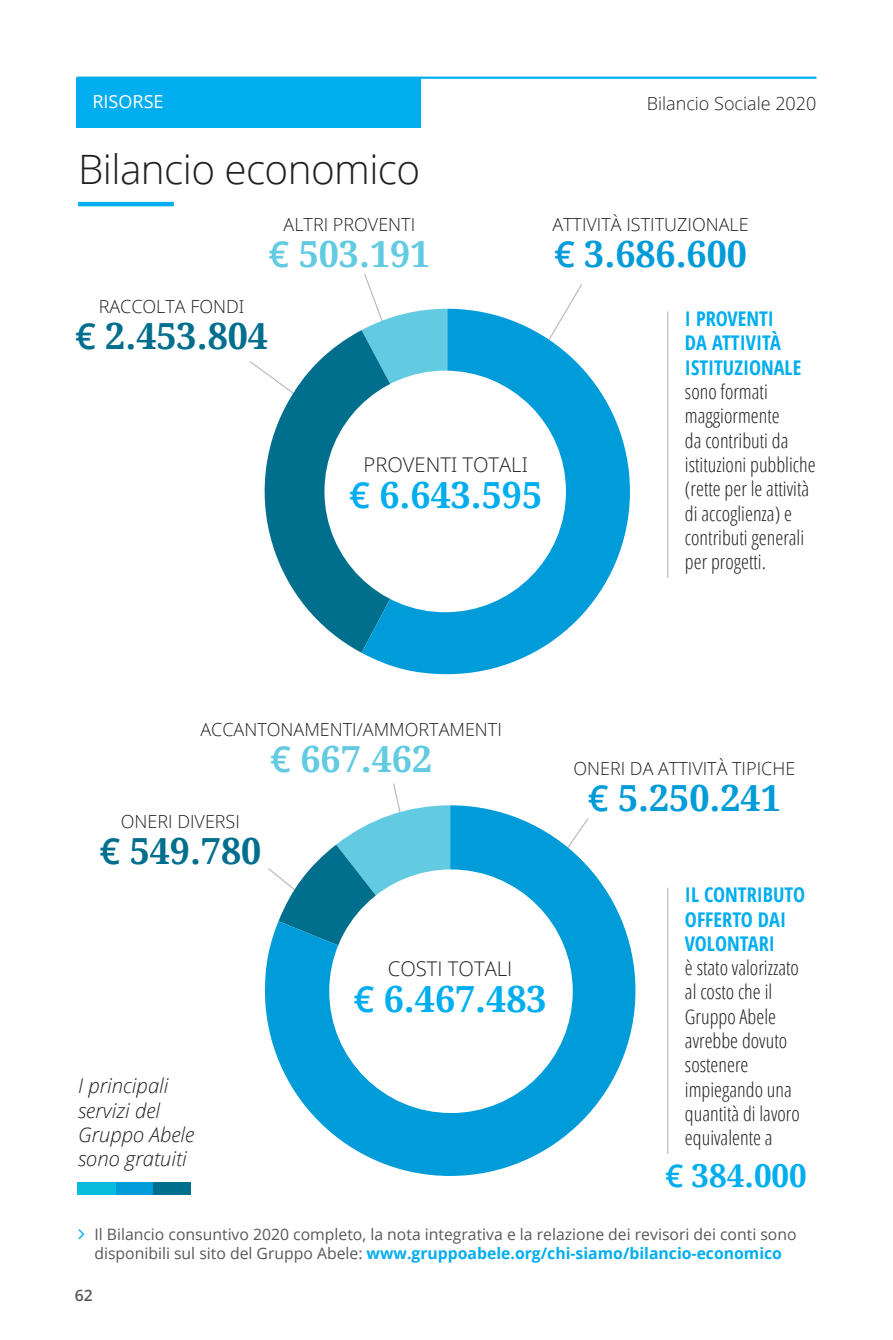
<style>
.page{position:relative;width:893px;height:1340px;background:#fff}
.page>*{position:absolute;margin:0;border:0;box-sizing:border-box;transform-origin:0 0}
.t1{font:300 40.5px "Open Sans";letter-spacing:-.015em;color:#231f20}
.t2{font:700 36px "Droid Serif";color:#009cd9}
.t3{font:700 36px "Droid Serif";color:#00aeef}
.t4{font:700 36px "Droid Serif";color:#006e8d}
.t5{font:700 36px "Droid Serif";color:#63cbe1}
.t6{font:700 31.5px "Droid Serif";color:#00aeef}
.t7{font:300 20.25px/24.3px "Open Sans Condensed";color:#231f20}
.t8{font:italic 300 20.25px/24.3px "Open Sans";color:#231f20}
.t9{font:300 20.25px "Open Sans";color:#231f20}
.t10{font:300 18px "Open Sans";color:#231f20}
.t11{font:18px "Open Sans";color:#fff}
.t12{font:15.75px/18.9px "Open Sans";color:#57585a}
.t13{font:600 15.75px "Open Sans";color:#57585a}
.s1{font-family:"Open Sans";font-weight:600}
.s2{font-weight:700;color:#00aeef}
</style>
<div class="page">
<svg style="left:265px;top:805px;width:370px;height:370px;fill:#009cd9"></svg>
<svg style="left:250px;top:330px;width:112px;height:322px;fill:#006e8d"></svg>
<svg style="left:362px;top:309px;width:268px;height:365px;fill:#009cd9"></svg>
<div style="left:324px;top:370px;width:242px;height:242px;background:#fff;border-radius:50%"></div>
<div style="left:329px;top:869px;width:244px;height:244px;background:#fff;border-radius:50%"></div>
<hr style="left:667px;top:311px;width:1px;height:267px;background:#b6b7bb">
<hr style="left:667px;top:887px;width:1px;height:266px;background:#b6b7bb">
<hr style="left:77px;top:77px;width:739px;height:2px;background:#00aeef">
<div style="left:77px;top:78px;width:344px;height:50px;background:#00aeef"></div>
<hr style="left:78px;top:202px;width:96px;height:4px;background:#00aeef">
<div style="left:77px;top:1182px;width:40px;height:12px;background:#07bcdf"></div>
<div style="left:117px;top:1182px;width:37px;height:12px;background:#009cd9"></div>
<div style="left:154px;top:1182px;width:37px;height:12px;background:#006e8d"></div>
<p class="t11" style="left:92px;top:89px;width:73px">RISORSE</p>
<p class="t10" style="left:647px;top:91px;width:171px">Bilancio Sociale 2020</p>
<p class="t1" style="left:78px;top:142px;width:344px">Bilancio economico</p>
<p class="t10" style="left:284px;top:212px;width:133px">ALTRI PROVENTI</p>
<p class="t5" style="left:268px;top:234px;width:163px"><span class="s1">€</span> 503.191</p>
<p class="t10" style="left:552px;top:212px;width:198px">ATTIVITÀ ISTITUZIONALE</p>
<p class="t2" style="left:554px;top:234px;width:194px"><span class="s1">€</span> 3.686.600</p>
<p class="t10" style="left:99px;top:294px;width:147px">RACCOLTA FONDI</p>
<p class="t4" style="left:75px;top:316px;width:194px"><span class="s1">€</span> 2.453.804</p>
<p class="t9" style="left:364px;top:450px;width:166px">PROVENTI TOTALI</p>
<p class="t3" style="left:349px;top:474px;width:194px"><span class="s1">€</span> 6.643.595</p>
<p class="t7" style="left:685px;top:306px;width:132px"><span class="s2">I PROVENTI<br>DA ATTIVITÀ<br>ISTITUZIONALE </span>sono formati maggiormente<br>da contributi da istituzioni pubbliche (rette per le attività di accoglienza) e contributi generali per progetti.</p>
<p class="t10" style="left:200px;top:717px;width:303px">ACCANTONAMENTI/AMMORTAMENTI</p>
<p class="t5" style="left:270px;top:738px;width:163px"><span class="s1">€</span> 667.462</p>
<p class="t10" style="left:121px;top:809px;width:121px">ONERI DIVERSI</p>
<p class="t4" style="left:99px;top:830px;width:163px"><span class="s1">€</span> 549.780</p>
<p class="t10" style="left:573px;top:755px;width:223px">ONERI DA ATTIVITÀ TIPICHE</p>
<p class="t2" style="left:588px;top:777px;width:194px"><span class="s1">€</span> 5.250.241</p>
<p class="t8" style="left:78px;top:1073px;width:118px">I principali servizi del<br>Gruppo Abele sono gratuiti</p>
<p class="t9" style="left:388px;top:955px;width:126px">COSTI TOTALI</p>
<p class="t3" style="left:354px;top:978px;width:194px"><span class="s1">€</span> 6.467.483</p>
<p class="t7" style="left:685px;top:882px;width:122px"><span class="s2">IL CONTRIBUTO<br>OFFERTO DAI<br>VOLONTARI<br></span>è stato valorizzato al costo che il<br>Gruppo Abele avrebbe dovuto sostenere impiegando una quantità di lavoro equivalente a</p>
<p class="t6" style="left:665px;top:1157px;width:143px"><span class="s1">€</span> 384.000</p>
<p class="t12" style="left:94px;top:1224px;width:704px">Il Bilancio consuntivo 2020 completo, la nota integrativa e la relazione dei revisori dei conti sono disponibili sul sito del Gruppo Abele: <span class="s2">www.gruppoabele.org/chi-siamo/bilancio-economico</span></p>
<p class="t13" style="left:75px;top:1284px;width:19px">62</p>
</div>
